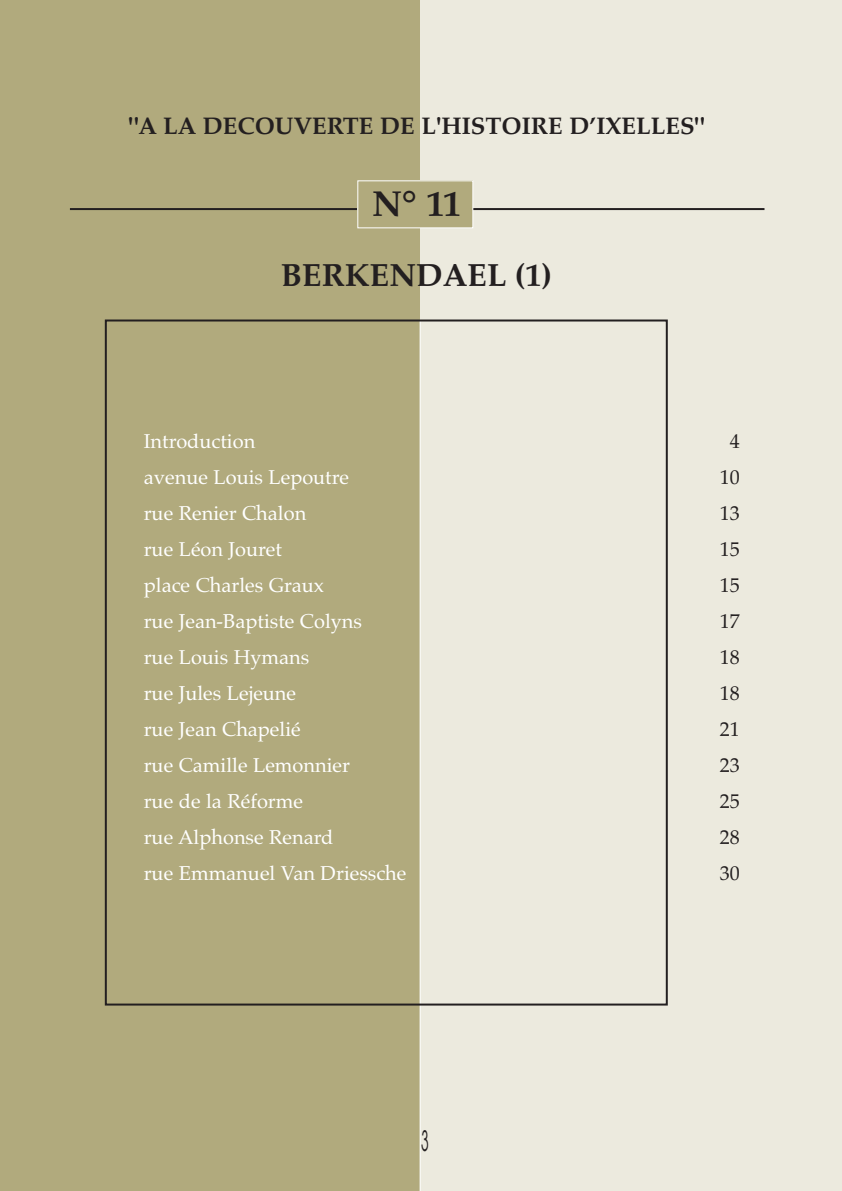
<style>
.page{position:relative;width:842px;height:1191px;background:#fff}
.page>*{position:absolute;margin:0;border:0;box-sizing:border-box;transform-origin:0 0}
.t1{font:700 36px "Palatino";color:#231f20}
.t2{font:700 32px "Palatino";color:#231f20}
.t3{font:28px "Avant Garde";color:#231f20;scale:.5 1}
.t4{font:700 24px "Palatino";color:#231f20}
.t5{font:20px "Palatino";color:#fff}
.t6{font:20px "Palatino";color:#231f20}
</style>
<div class="page">
<div style="left:0;top:0;width:841px;height:1190px;background:#b1aa7d"></div>
<div style="left:420px;top:0;width:421px;height:1190px;background:#eceade"></div>
<hr style="left:70px;top:208px;width:694px;height:2px;background:#231f20">
<div style="left:358px;top:181px;width:115px;height:47px;background:#b1aa7d"></div>
<div style="left:357px;top:180px;width:116px;height:48px;border:1px solid #fff"></div>
<hr style="left:420px;top:320px;width:1px;height:870px;background:#fff">
<p class="t4" style="left:129px;top:117px;width:577px">"A LA DECOUVERTE DE L'HISTOIRE D’IXELLES"</p>
<h1 class="t1" style="left:372px;top:190px;width:90px">N° 11</h1>
<h2 class="t2" style="left:281px;top:263px;width:273px">BERKENDAEL (1)</h2>
<p class="t5" style="left:144px;top:433px;width:113px">Introduction</p>
<p class="t6" style="left:730px;top:433px;width:11px">4</p>
<p class="t5" style="left:144px;top:469px;width:207px">avenue Louis Lepoutre</p>
<p class="t6" style="left:720px;top:469px;width:21px">10</p>
<p class="t5" style="left:144px;top:505px;width:164px">rue Renier Chalon</p>
<p class="t6" style="left:720px;top:505px;width:21px">13</p>
<p class="t5" style="left:144px;top:541px;width:139px">rue Léon Jouret</p>
<p class="t6" style="left:720px;top:541px;width:21px">15</p>
<p class="t5" style="left:144px;top:577px;width:182px">place Charles Graux</p>
<p class="t6" style="left:720px;top:577px;width:21px">15</p>
<p class="t5" style="left:144px;top:613px;width:220px">rue Jean-Baptiste Colyns</p>
<p class="t6" style="left:720px;top:613px;width:21px">17</p>
<p class="t5" style="left:144px;top:649px;width:167px">rue Louis Hymans</p>
<p class="t6" style="left:720px;top:649px;width:21px">18</p>
<p class="t5" style="left:144px;top:685px;width:154px">rue Jules Lejeune</p>
<p class="t6" style="left:720px;top:685px;width:21px">18</p>
<p class="t5" style="left:144px;top:721px;width:158px">rue Jean Chapelié</p>
<p class="t6" style="left:720px;top:721px;width:21px">21</p>
<p class="t5" style="left:144px;top:757px;width:208px">rue Camille Lemonnier</p>
<p class="t6" style="left:720px;top:757px;width:21px">23</p>
<p class="t5" style="left:144px;top:793px;width:161px">rue de la Réforme</p>
<p class="t6" style="left:720px;top:793px;width:21px">25</p>
<p class="t5" style="left:144px;top:829px;width:191px">rue Alphonse Renard</p>
<p class="t6" style="left:720px;top:829px;width:21px">28</p>
<p class="t5" style="left:144px;top:865px;width:264px">rue Emmanuel Van Driessche</p>
<p class="t6" style="left:720px;top:865px;width:21px">30</p>
<h3 class="t3" style="left:421px;top:1130px;width:17px">3</h3>
</div>
